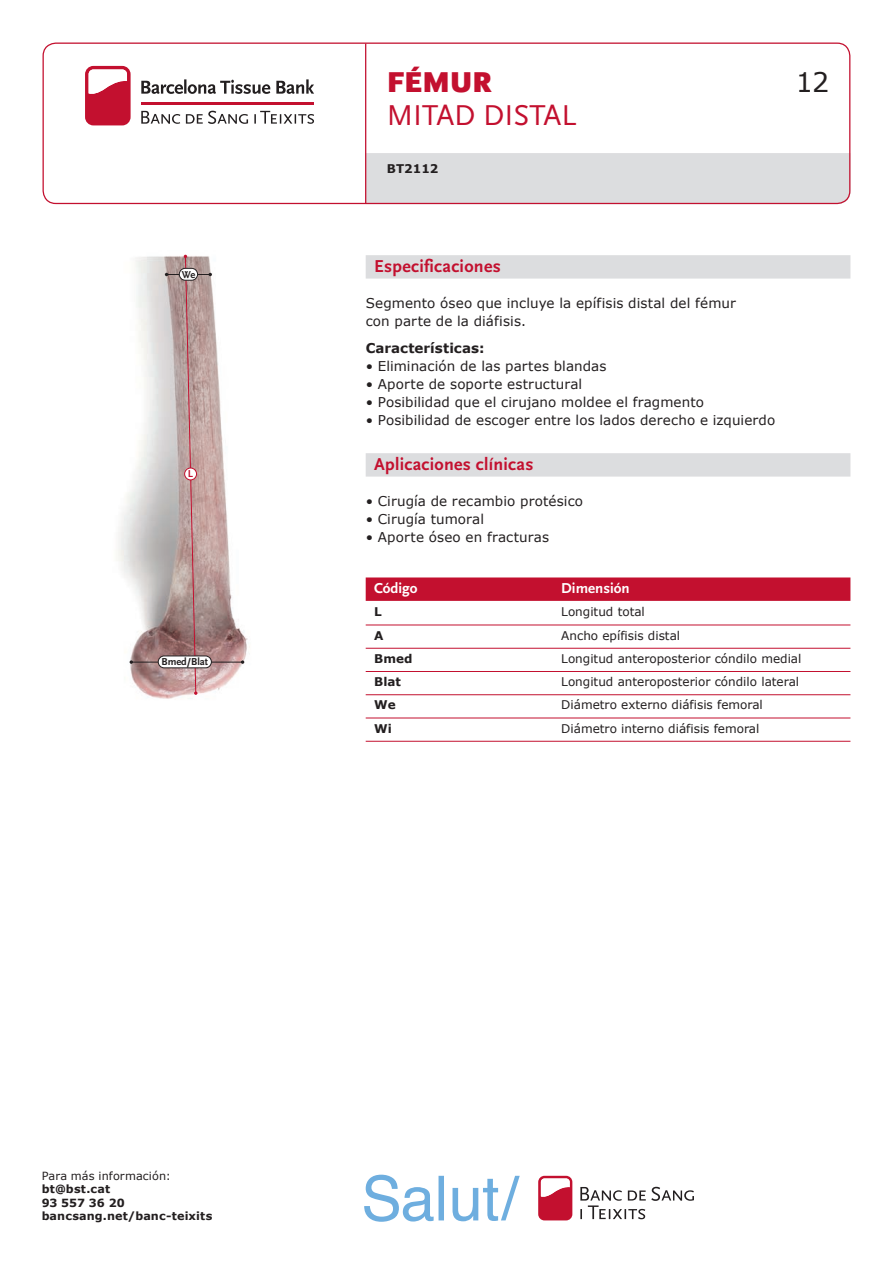
<style>
.page{position:relative;width:893px;height:1263px;background:#fff}
.page>*{position:absolute;margin:0;border:0;box-sizing:border-box;transform-origin:0 0}
.t1{font:30px "Scala Sans";color:#c3102f}
.t2{font:900 30px "Scala Sans";letter-spacing:-.005em;color:#c3102f}
.t3{font:27px "Verdana";color:#231f20}
.t4{font:700 18px "Scala Sans";letter-spacing:.015em;color:#c3102f}
.t5{font:700 15px "Scala Sans";color:#fff}
.t6{font:13.5px/18px "Verdana";letter-spacing:.01em;color:#231f20}
.t7{font:700 13.5px "Verdana";letter-spacing:.005em;color:#231f20}
.t8{font:12px "Verdana";color:#231f20}
.t9{font:700 12px "Verdana";color:#231f20}
.t10{font:700 11.25px/13.5px "Verdana";letter-spacing:.01em;color:#231f20}
.t11{font:11.25px "Verdana";letter-spacing:.01em;color:#231f20}
.t12{font:700 10.5px "Scala Sans";color:#231f20}
.t13{font:700 10.5px "Scala Sans";color:#c3102f}
</style>
<div class="page">
<div style="left:366px;top:153px;width:484px;height:51px;background:#dcdddf"></div>
<div style="left:43px;top:43px;width:807px;height:161px;border:1px solid #c3102f;border-radius:13px"></div>
<hr style="left:365px;top:44px;width:1px;height:159px;background:#c3102f">
<svg style="left:580px;top:1187px;width:114px;height:32px"></svg>
<svg style="left:538px;top:1176px;width:34px;height:44px"></svg>
<svg style="left:364px;top:1175px;width:156px;height:47px"></svg>
<svg style="left:85px;top:66px;width:46px;height:59px"></svg>
<svg style="left:141px;top:79px;width:173px;height:45px"></svg>
<div style="left:366px;top:255px;width:484px;height:24px;background:#dcdddf"></div>
<div style="left:366px;top:453px;width:484px;height:24px;background:#dcdddf"></div>
<div style="left:366px;top:577px;width:484px;height:24px;background:#c3102f"></div>
<hr style="left:366px;top:624px;width:484px;height:1px;background:#c3102f">
<hr style="left:366px;top:648px;width:484px;height:1px;background:#c3102f">
<hr style="left:366px;top:671px;width:484px;height:1px;background:#c3102f">
<hr style="left:366px;top:694px;width:484px;height:1px;background:#c3102f">
<hr style="left:366px;top:717px;width:484px;height:1px;background:#c3102f">
<hr style="left:366px;top:741px;width:484px;height:1px;background:#c3102f">
<img style="left:118px;top:254px;width:132px;height:445px">
<svg style="left:184px;top:255px;width:13px;height:440px;background:#b6908f"></svg>
<div style="left:185px;top:468px;width:12px;height:12px;background:#fff;border-radius:50%"></div>
<div style="left:184px;top:468px;width:13px;height:12px;border:1px solid #c3102f;border-radius:50%"></div>
<hr style="left:167px;top:274px;width:43px;height:1px;background:#231f20">
<div style="left:179px;top:268px;width:19px;height:12px;background:#fff;border-radius:6px"></div>
<div style="left:179px;top:268px;width:19px;height:13px;border:1px solid #231f20;border-radius:6px"></div>
<hr style="left:131px;top:662px;width:112px;height:1px;background:#231f20">
<div style="left:158px;top:656px;width:53px;height:12px;background:#fff;border-radius:6px"></div>
<div style="left:158px;top:655px;width:54px;height:13px;border:1px solid #231f20;border-radius:6px"></div>
<p class="t12" style="left:182px;top:269px;width:15px">We</p>
<p class="t13" style="left:188px;top:468px;width:7px">L</p>
<p class="t12" style="left:161px;top:656px;width:48px">Bmed/Blat</p>
<h1 class="t2" style="left:387px;top:66px;width:106px">FÉMUR</h1>
<h2 class="t3" style="left:796px;top:64px;width:35px">12</h2>
<h1 class="t1" style="left:387px;top:99px;width:191px">MITAD DISTAL</h1>
<p class="t9" style="left:387px;top:160px;width:53px">BT2112</p>
<h3 class="t4" style="left:374px;top:257px;width:128px">Especificaciones</h3>
<p class="t6" style="left:366px;top:294px;width:372px">Segmento óseo que incluye la epífisis distal del fémur con parte de la diáfisis.</p>
<p class="t7" style="left:366px;top:339px;width:120px">Características:</p>
<p class="t6" style="left:366px;top:357px;width:242px">• Eliminación de las partes blandas</p>
<p class="t6" style="left:366px;top:375px;width:218px">• Aporte de soporte estructural</p>
<p class="t6" style="left:366px;top:393px;width:340px">• Posibilidad que el cirujano moldee el fragmento</p>
<p class="t6" style="left:366px;top:411px;width:411px">• Posibilidad de escoger entre los lados derecho e izquierdo</p>
<h3 class="t4" style="left:374px;top:455px;width:161px">Aplicaciones clínicas</h3>
<p class="t6" style="left:366px;top:492px;width:219px">• Cirugía de recambio protésico</p>
<p class="t6" style="left:366px;top:510px;width:120px">• Cirugía tumoral</p>
<p class="t6" style="left:366px;top:528px;width:185px">• Aporte óseo en fracturas</p>
<p class="t5" style="left:374px;top:580px;width:45px">Código</p>
<p class="t5" style="left:561px;top:580px;width:70px">Dimensión</p>
<p class="t9" style="left:374px;top:604px;width:9px">L</p>
<p class="t8" style="left:561px;top:604px;width:85px">Longitud total</p>
<p class="t9" style="left:374px;top:627px;width:11px">A</p>
<p class="t8" style="left:561px;top:627px;width:120px">Ancho epífisis distal</p>
<p class="t9" style="left:374px;top:650px;width:40px">Bmed</p>
<p class="t8" style="left:561px;top:650px;width:242px">Longitud anteroposterior cóndilo medial</p>
<p class="t9" style="left:374px;top:673px;width:28px">Blat</p>
<p class="t8" style="left:561px;top:674px;width:239px">Longitud anteroposterior cóndilo lateral</p>
<p class="t9" style="left:374px;top:697px;width:23px">We</p>
<p class="t8" style="left:561px;top:697px;width:203px">Diámetro externo diáfisis femoral</p>
<p class="t9" style="left:374px;top:720px;width:19px">Wi</p>
<p class="t8" style="left:561px;top:720px;width:200px">Diámetro interno diáfisis femoral</p>
<p class="t11" style="left:42px;top:1168px;width:131px">Para más información:</p>
<p class="t10" style="left:42px;top:1182px;width:172px">bt@bst.cat<br>93 557 36 20 bancsang.net/banc-teixits</p>
</div>
